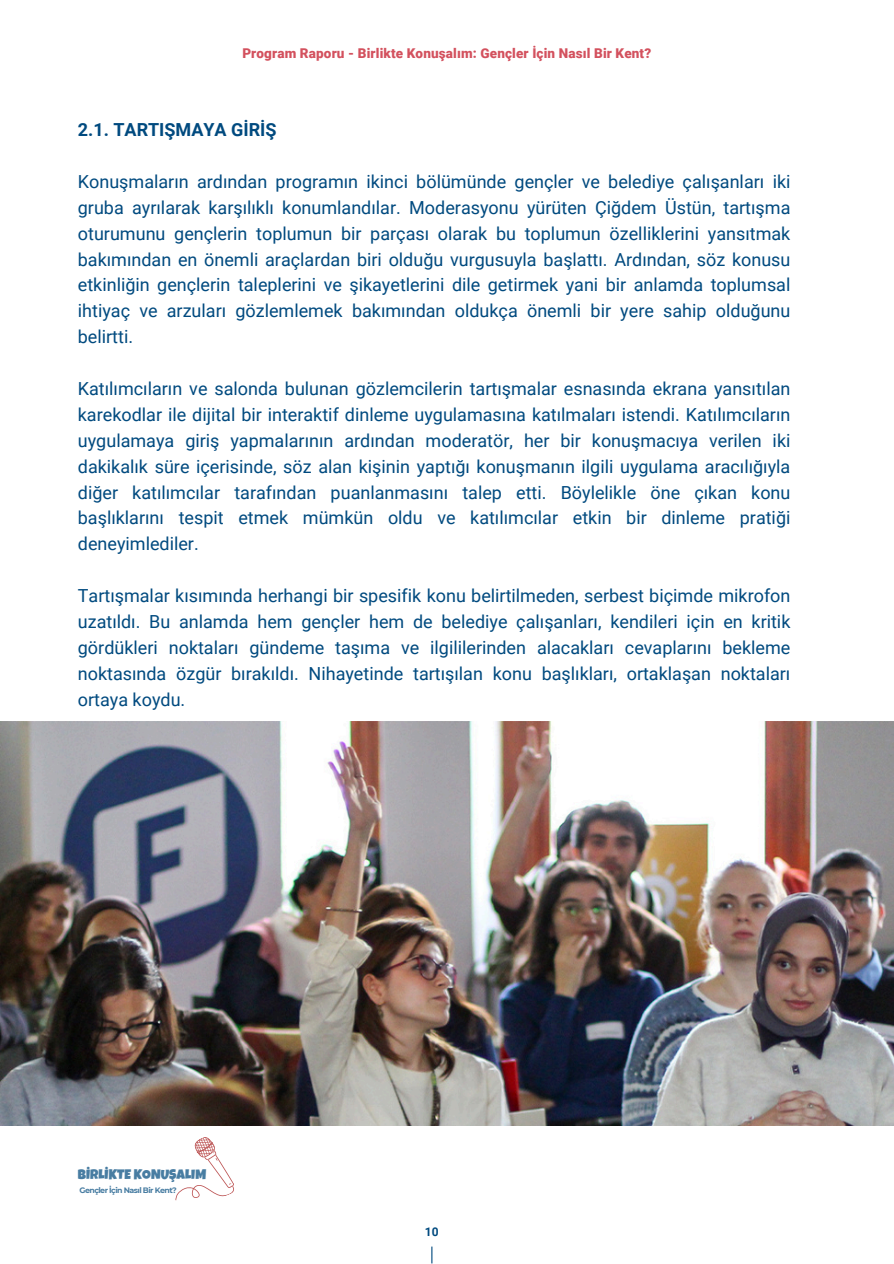
<style>
.page{position:relative;width:894px;height:1264px;background:#fff}
.page>*{position:absolute;margin:0;border:0;box-sizing:border-box;transform-origin:0 0}
.t1{font:18px/25.8px "Roboto";color:#004a7f;text-align:justify}
.t2{font:700 18px "Roboto";color:#004a7f}
.t3{font:13.65px "Luckiest Guy";color:#487da2}
.t4{font:900 13.5px "Roboto";letter-spacing:.01em;color:#d3515e}
.t5{font:700 12px "Roboto";color:#004a7f}
.t6{font:700 7.8px "Montserrat";letter-spacing:-.07em;color:#487da2}
</style>
<div class="page">
<svg style="left:431px;top:1246px;width:1px;height:17px"></svg>
<img style="left:0;top:722px;width:893px;height:403px">
<svg style="left:175px;top:1137px;width:59px;height:64px"></svg>
<p class="t4" style="left:242px;top:46px;width:410px">Program Raporu - Birlikte Konuşalım: Gençler İçin Nasıl Bir Kent?</p>
<p class="t2" style="left:78px;top:119px;width:200px">2.1. TARTIŞMAYA GİRİŞ</p>
<h1 class="t1" style="left:78px;top:169px;width:714px">Konuşmaların ardından programın ikinci bölümünde gençler ve belediye çalışanları iki gruba ayrılarak karşılıklı konumlandılar. Moderasyonu yürüten Çiğdem Üstün, tartışma oturumunu gençlerin toplumun bir parçası olarak bu toplumun özelliklerini yansıtmak bakımından en önemli araçlardan biri olduğu vurgusuyla başlattı. Ardından, söz konusu etkinliğin gençlerin taleplerini ve şikayetlerini dile getirmek yani bir anlamda toplumsal ihtiyaç ve arzuları gözlemlemek bakımından oldukça önemli bir yere sahip olduğunu belirtti.</h1>
<h2 class="t1" style="left:78px;top:376px;width:714px">Katılımcıların ve salonda bulunan gözlemcilerin tartışmalar esnasında ekrana yansıtılan karekodlar ile dijital bir interaktif dinleme uygulamasına katılmaları istendi. Katılımcıların uygulamaya giriş yapmalarının ardından moderatör, her bir konuşmacıya verilen iki dakikalık süre içerisinde, söz alan kişinin yaptığı konuşmanın ilgili uygulama aracılığıyla diğer katılımcılar tarafından puanlanmasını talep etti. Böylelikle öne çıkan konu başlıklarını tespit etmek mümkün oldu ve katılımcılar etkin bir dinleme pratiği deneyimlediler.</h2>
<h2 class="t1" style="left:78px;top:583px;width:714px">Tartışmalar kısımında herhangi bir spesifik konu belirtilmeden, serbest biçimde mikrofon uzatıldı. Bu anlamda hem gençler hem de belediye çalışanları, kendileri için en kritik gördükleri noktaları gündeme taşıma ve ilgililerinden alacakları cevaplarını bekleme noktasında özgür bırakıldı. Nihayetinde tartışılan konu başlıkları, ortaklaşan noktaları ortaya koydu.</h2>
<p class="t3" style="left:78px;top:1169px;width:130px">BİRLİKTE KONUŞALIM</p>
<p class="t6" style="left:80px;top:1185px;width:99px">Gençler İçin Nasıl Bir Kent?</p>
<h2 class="t5" style="left:425px;top:1224px;width:15px">10</h2>
</div>
